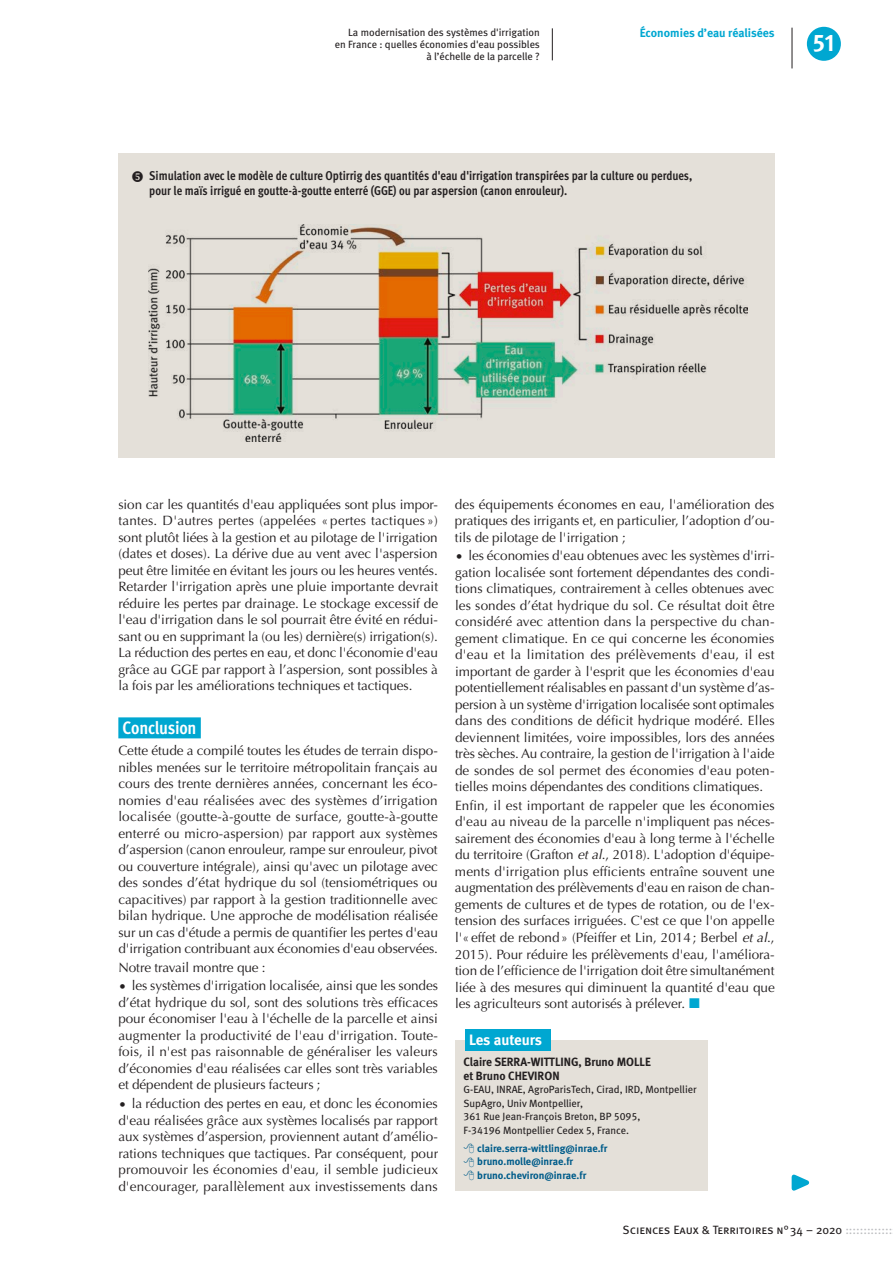
<style>
.page{position:relative;width:893px;height:1263px;background:#fff}
.page>*{position:absolute;margin:0;border:0;box-sizing:border-box;transform-origin:0 0}
.t1{font:24px "Meta Bold Caps Expert";color:#fff}
.t2{font:700 18px "Meta Cond OT";letter-spacing:-.015em;color:#fff}
.contact-picto{font:15px "Meta Bold LF";color:#fff}
.t3{font:13.5px/16.5px "Optima";letter-spacing:-.005em;color:#231f20;text-align:justify}
.titre_figure{font:700 12.75px/15px "Meta Cond OT";color:#231f20}
.contacts{font:12px/13.5px "Meta Bold LF";color:#231f20}
.t4{font:12px "Meta Book Caps";color:#231f20}
.t5{font:700 12px "Meta";color:#00a7d1}
.contacts-2{font:10.5px/13.5px "Meta Book LF";color:#231f20}
.roulette_article{font:10.5px/12px "Meta Book LF";color:#231f20;text-align:right}
.contacts-3{font:10.5px/13.5px "Meta Bold LF";color:#005c8a}
.s1{font-style:italic}
.s2{color:#bcbdc0}
</style>
<div class="page">
<div style="left:118px;top:717px;width:83px;height:21px;background:#00a7d1"></div>
<div style="left:455px;top:1040px;width:252px;height:151px;background:#e4e0d9"></div>
<div style="left:465px;top:1029px;width:85px;height:22px;background:#00a7d1"></div>
<div style="left:118px;top:153px;width:657px;height:305px;background:#e4e0d9"></div>
<hr style="left:552px;top:28px;width:1px;height:32px;background:#231f20">
<svg style="left:791px;top:1174px;width:19px;height:17px"></svg>
<img style="left:148px;top:224px;width:599px;height:218px">
<div style="left:807px;top:27px;width:34px;height:34px;background:#00a7d1;border-radius:50%"></div>
<hr style="left:792px;top:28px;width:1px;height:40px;background:#231f20">
<p class="roulette_article" style="left:335px;top:26px;width:207px">La modernisation des systèmes d'irrigation en France : quelles économies d'eau possibles à l’échelle de la parcelle ?</p>
<p class="t5" style="left:640px;top:26px;width:137px">Économies d’eau réalisées</p>
<h1 class="t1" style="left:813px;top:28px;width:23px">51</h1>
<p class="titre_figure" style="left:149px;top:169px;width:545px">Simulation avec le modèle de culture Optirrig des quantités d'eau d'irrigation transpirées par la culture ou perdues, pour le maïs irrigué en goutte-à-goutte enterré (GGE) ou par aspersion (canon enrouleur).</p>
<p class="t3" style="left:118px;top:496px;width:321px">sion car les quantités d'eau appliquées sont plus impor&shy;tantes. D'autres pertes (appelées « pertes tactiques ») sont plutôt liées à la gestion et au pilotage de l'irrigation (dates et doses). La dérive due au vent avec l'aspersion peut être limitée en évitant les jours ou les heures ventés.<br>Retarder l'irrigation après une pluie importante devrait réduire les pertes par drainage. Le stockage excessif de l'eau d'irrigation dans le sol pourrait être évité en rédui&shy;sant ou en supprimant la (ou les) dernière(s) irrigation(s).<br>La réduction des pertes en eau, et donc l'économie d'eau grâce au GGE par rapport à l’aspersion, sont possibles à la fois par les améliorations techniques et tactiques.</p>
<h1 class="t2" style="left:123px;top:716px;width:75px">Conclusion</h1>
<p class="t3" style="left:118px;top:742px;width:321px">Cette étude a compilé toutes les études de terrain dispo&shy;nibles menées sur le territoire métropolitain français au cours des trente dernières années, concernant les éco&shy;nomies d'eau réalisées avec des systèmes d’irrigation localisée (goutte-à-goutte de surface, goutte-à-goutte enterré ou micro-aspersion) par rapport aux systèmes d’aspersion (canon enrouleur, rampe sur enrouleur, pivot ou couverture intégrale), ainsi qu'avec un pilotage avec des sondes d’état hydrique du sol (tensiométriques ou capacitives) par rapport à la gestion traditionnelle avec bilan hydrique. Une approche de modélisation réalisée sur un cas d'étude a permis de quantifier les pertes d'eau d'irrigation contribuant aux économies d'eau observées.</p>
<p class="t3" style="left:118px;top:959px;width:149px">Notre travail montre que :</p>
<p class="t3" style="left:118px;top:978px;width:321px">• les systèmes d'irrigation localisée, ainsi que les sondes d’état hydrique du sol, sont des solutions très efficaces pour économiser l'eau à l'échelle de la parcelle et ainsi augmenter la productivité de l'eau d'irrigation. Toute&shy;fois, il n'est pas raisonnable de généraliser les valeurs d’économies d'eau réalisées car elles sont très variables et dépendent de plusieurs facteurs ;</p>
<p class="t3" style="left:118px;top:1095px;width:321px">• la réduction des pertes en eau, et donc les économies d'eau réalisées grâce aux systèmes localisés par rapport aux systèmes d’aspersion, proviennent autant d’amélio&shy;rations techniques que tactiques. Par conséquent, pour promouvoir les économies d'eau, il semble judicieux d'encourager, parallèlement aux investissements dans</p>
<p class="t3" style="left:455px;top:496px;width:321px">des équipements économes en eau, l'amélioration des pratiques des irrigants et, en particulier, l’adoption d’ou&shy;tils de pilotage de l'irrigation ;</p>
<p class="t3" style="left:455px;top:548px;width:321px">• les économies d'eau obtenues avec les systèmes d'irri&shy;gation localisée sont fortement dépendantes des condi&shy;tions climatiques, contrairement à celles obtenues avec les sondes d’état hydrique du sol. Ce résultat doit être considéré avec attention dans la perspective du chan&shy;gement climatique. En ce qui concerne les économies d'eau et la limitation des prélèvements d'eau, il est important de garder à l'esprit que les économies d'eau potentiellement réalisables en passant d'un système d’as&shy;persion à un système d'irrigation localisée sont optimales dans des conditions de déficit hydrique modéré. Elles deviennent limitées, voire impossibles, lors des années très sèches. Au contraire, la gestion de l'irrigation à l'aide de sondes de sol permet des économies d'eau poten&shy;tielles moins dépendantes des conditions climatiques.</p>
<p class="t3" style="left:455px;top:797px;width:321px">Enfin, il est important de rappeler que les économies d'eau au niveau de la parcelle n'impliquent pas néces&shy;sairement des économies d'eau à long terme à l'échelle du territoire (Grafton <span class="s1">et al</span>., 2018). L'adoption d'équipe&shy;ments d'irrigation plus efficients entraîne souvent une augmentation des prélèvements d'eau en raison de chan&shy;gements de cultures et de types de rotation, ou de l'ex&shy;tension des surfaces irriguées. C'est ce que l'on appelle l'« effet de rebond» (Pfeiffer et Lin, 2014; Berbel <span class="s1">et al</span>., 2015). Pour réduire les prélèvements d'eau, l'améliora&shy;tion de l’efficience de l'irrigation doit être simultanément liée à des mesures qui diminuent la quantité d'eau que les agriculteurs sont autorisés à prélever.</p>
<p class="contact-picto" style="left:469px;top:1031px;width:75px">Les auteurs</p>
<p class="contacts" style="left:463px;top:1055px;width:189px">Claire SERRA-WITTLING, Bruno MOLLE et Bruno CHEVIRON</p>
<p class="contacts-2" style="left:463px;top:1083px;width:235px">G-EAU, INRAE, AgroParisTech, Cirad, IRD, Montpellier SupAgro, Univ Montpellier,<br>361 Rue Jean-François Breton, BP 5095,<br>F-34196 Montpellier Cedex 5, France.</p>
<p class="contacts-3" style="left:477px;top:1141px;width:132px">claire.serra-wittling@inrae.fr bruno.molle@inrae.fr bruno.cheviron@inrae.fr</p>
<p class="t4" style="left:623px;top:1223px;width:271px">Sciences Eaux &amp; Territoires n°34 – 2020 <span class="s2">:::::::::::::</span></p>
</div>
